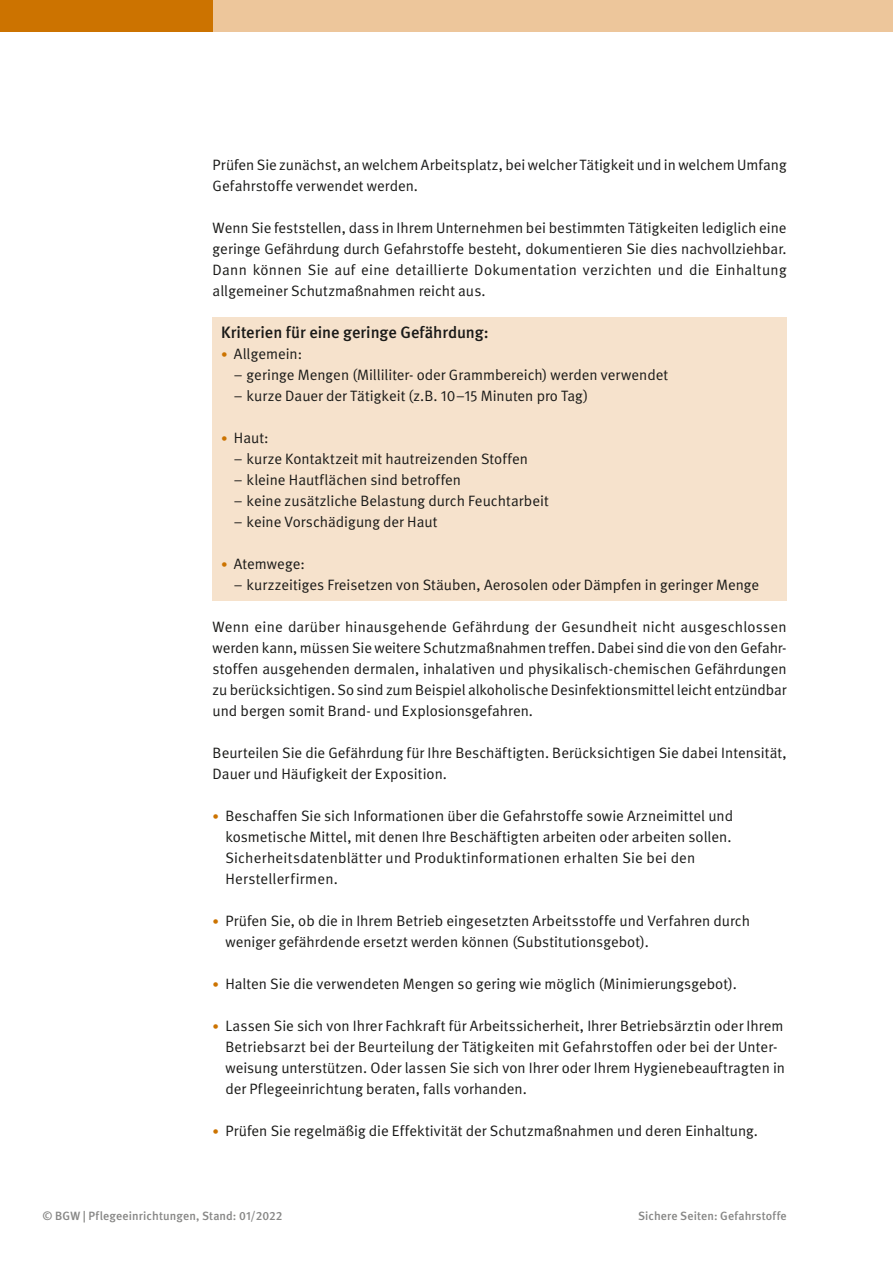
<style>
.page{position:relative;width:893px;height:1263px;background:#fff}
.page>*{position:absolute;margin:0;border:0;box-sizing:border-box;transform-origin:0 0}
.t1{font:500 16.5px "DGUV Meta";color:#1a1a18}
.t2{font:15px/21px "DGUV Meta";color:#1a1a18}
.t3{font:500 12px "DGUV Meta";letter-spacing:.01em;color:#878786}
.s1{font-size:12.75px;color:#cc7300}
</style>
<div class="page">
<div style="left:0;top:0;width:893px;height:32px;background:#edc69b"></div>
<div style="left:0;top:0;width:213px;height:32px;background:#cc7300"></div>
<div style="left:213px;top:317px;width:574px;height:283px;background:#f6e2cc"></div>
<p class="t2" style="left:213px;top:154px;width:575px">Prüfen Sie zunächst, an welchem Arbeitsplatz, bei welcher Tätigkeit und in welchem Umfang<br>Gefahrstoffe verwendet werden.</p>
<p class="t2" style="left:213px;top:217px;width:576px;text-align:justify">Wenn Sie feststellen, dass in Ihrem Unternehmen bei bestimmten Tätigkeiten lediglich eine geringe Gefährdung durch Gefahrstoffe besteht, dokumentieren Sie dies nachvollziehbar.<br>Dann können Sie auf eine detaillierte Dokumentation verzichten und die Einhaltung allgemeiner Schutzmaßnahmen reicht aus.</p>
<p class="t1" style="left:221px;top:323px;width:269px">Kriterien für eine geringe Gefährdung:</p>
<p class="t2" style="left:221px;top:343px;width:82px"><span class="s1">•</span> Allgemein:</p>
<p class="t2" style="left:234px;top:364px;width:436px">– geringe Mengen (Milliliter- oder Grammbereich) werden verwendet</p>
<p class="t2" style="left:234px;top:385px;width:356px">– kurze Dauer der Tätigkeit (z.B. 10–15 Minuten pro Tag)</p>
<p class="t2" style="left:221px;top:427px;width:49px"><span class="s1">•</span> Haut:</p>
<p class="t2" style="left:234px;top:448px;width:296px">– kurze Kontaktzeit mit hautreizenden Stoffen</p>
<p class="t2" style="left:234px;top:469px;width:229px">– kleine Hautflächen sind betroffen</p>
<p class="t2" style="left:234px;top:490px;width:316px">– keine zusätzliche Belastung durch Feuchtarbeit</p>
<p class="t2" style="left:234px;top:511px;width:205px">– keine Vorschädigung der Haut</p>
<p class="t2" style="left:221px;top:553px;width:85px"><span class="s1">•</span> Atemwege:</p>
<p class="t2" style="left:234px;top:574px;width:527px">– kurzzeitiges Freisetzen von Stäuben, Aerosolen oder Dämpfen in geringer Menge</p>
<p class="t2" style="left:213px;top:616px;width:576px;text-align:justify">Wenn eine darüber hinausgehende Gefährdung der Gesundheit nicht ausgeschlossen werden kann, müssen Sie weitere Schutzmaßnahmen treffen. Dabei sind die von den Gefahr&shy;stoffen ausgehenden dermalen, inhalativen und physikalisch-chemischen Gefährdungen zu berücksichtigen. So sind zum Beispiel alkoholische Desinfektionsmittel leicht entzündbar und bergen somit Brand- und Explosionsgefahren.</p>
<p class="t2" style="left:213px;top:742px;width:576px">Beurteilen Sie die Gefährdung für Ihre Beschäftigten. Berücksichtigen Sie dabei Intensität,<br>Dauer und Häufigkeit der Exposition.</p>
<p class="t2" style="left:225px;top:805px;width:509px;text-indent:-13px"><span class="s1">•</span> Beschaffen Sie sich Informationen über die Gefahrstoffe sowie Arzneimittel und kosmetische Mittel, mit denen Ihre Beschäftigten arbeiten oder arbeiten sollen.<br>Sicherheitsdatenblätter und Produktinformationen erhalten Sie bei den Herstellerfirmen.</p>
<p class="t2" style="left:225px;top:910px;width:526px;text-indent:-13px"><span class="s1">•</span> Prüfen Sie, ob die in Ihrem Betrieb eingesetzten Arbeitsstoffe und Verfahren durch weniger gefährdende ersetzt werden können (Substitutionsgebot).</p>
<p class="t2" style="left:213px;top:973px;width:526px"><span class="s1">•</span> Halten Sie die verwendeten Mengen so gering wie möglich (Minimierungsgebot).</p>
<p class="t2" style="left:225px;top:1015px;width:561px;text-indent:-13px"><span class="s1">•</span> Lassen Sie sich von Ihrer Fachkraft für Arbeitssicherheit, Ihrer Betriebsärztin oder Ihrem Betriebsarzt bei der Beurteilung der Tätigkeiten mit Gefahrstoffen oder bei der Unter&shy;weisung unterstützen. Oder lassen Sie sich von Ihrer oder Ihrem Hygienebeauftragten in der Pflegeeinrichtung beraten, falls vorhanden.</p>
<p class="t2" style="left:213px;top:1120px;width:547px"><span class="s1">•</span> Prüfen Sie regelmäßig die Effektivität der Schutzmaßnahmen und deren Einhaltung.</p>
<p class="t3" style="left:43px;top:1209px;width:242px">© BGW | Pflegeeinrichtungen, Stand: 01/2022</p>
<p class="t3" style="left:638px;top:1209px;width:150px">Sichere Seiten: Gefahrstoffe</p>
</div>
